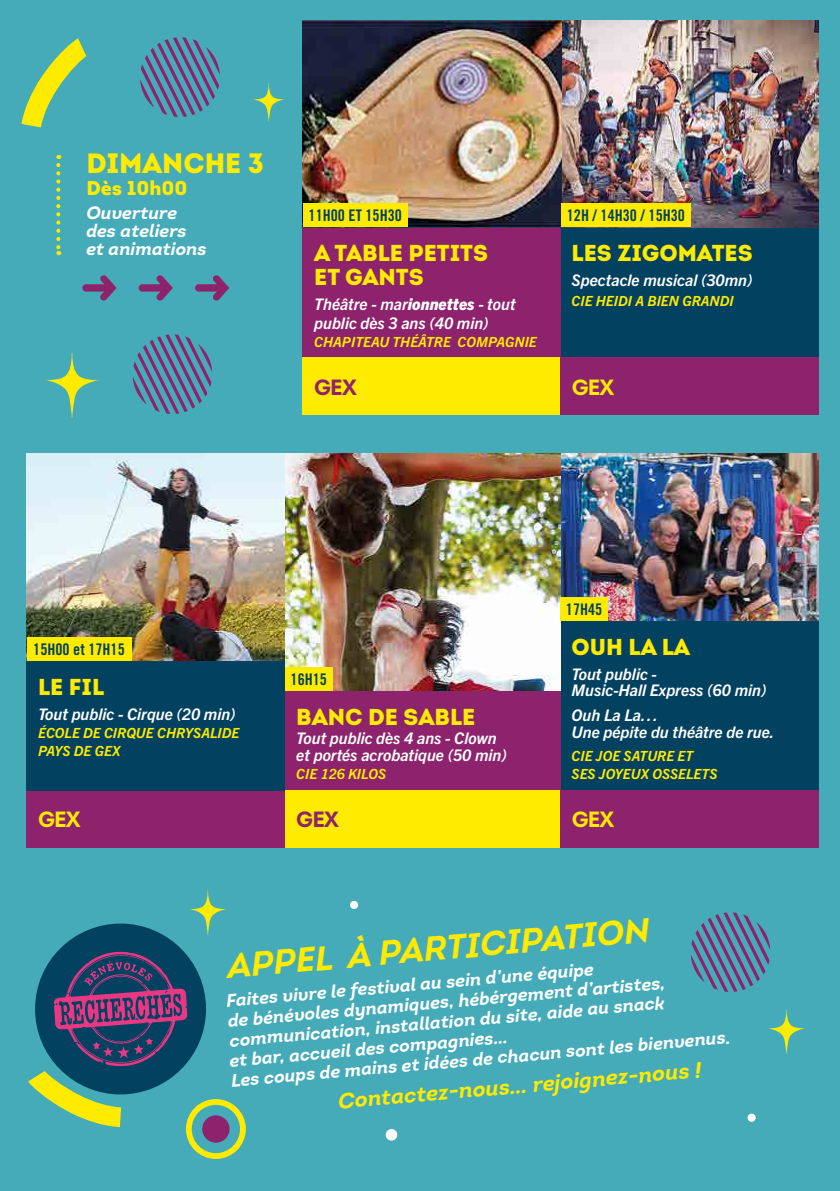
<style>
.page{position:relative;width:840px;height:1191px;background:#fff}
.page>*{position:absolute;margin:0;border:0;box-sizing:border-box;transform-origin:0 0}
.t1{font:italic 700 34.2px "Intro";color:#ffeb00}
.t2{font:900 28px "Intro";color:#ffeb00}
.t3{font:900 23px/24px "Intro";color:#ffeb00}
.t4{font:italic 700 22px "Intro";color:#ffeb00}
.t5{font:700 22px "Intro";letter-spacing:-.04em;color:#ffeb00}
.t6{font:700 22px "Intro";letter-spacing:-.04em;color:#8e236d}
.t7{font:900 20px "Intro";color:#ffeb00}
.t8{font:italic 700 18px/20px "Intro";color:#fff}
.t9{font:italic 700 16px/16.8px "Trade Gothic Next LT Pro";color:#fff}
.t10{font:16px "Trade Gothic Bold Cond Twenty";color:#034160}
.t11{font:italic 700 14px/18px "Trade Gothic Next LT Pro";color:#ffeb00}
.s1{font-weight:800}
</style>
<div class="page">
<div style="left:0;top:0;width:839px;height:1191px;background:#46abb8"></div>
<div style="left:560px;top:620px;width:257px;height:170px;background:#034160"></div>
<div style="left:285px;top:690px;width:275px;height:100px;background:#8e236d"></div>
<img style="left:560px;top:453px;width:257px;height:167px">
<img style="left:285px;top:453px;width:275px;height:237px">
<img style="left:27px;top:453px;width:258px;height:208px">
<div style="left:560px;top:597px;width:47px;height:23px;background:#ffeb00"></div>
<div style="left:285px;top:667px;width:47px;height:23px;background:#ffeb00"></div>
<div style="left:285px;top:790px;width:275px;height:57px;background:#ffeb00"></div>
<div style="left:560px;top:790px;width:258px;height:57px;background:#8e236d"></div>
<div style="left:560px;top:227px;width:257px;height:188px;background:#034160"></div>
<img style="left:560px;top:20px;width:257px;height:207px">
<div style="left:303px;top:227px;width:257px;height:188px;background:#8e236d"></div>
<img style="left:303px;top:20px;width:257px;height:207px">
<div style="left:303px;top:203px;width:104px;height:24px;background:#ffeb00"></div>
<div style="left:560px;top:203px;width:130px;height:24px;background:#ffeb00"></div>
<div style="left:303px;top:358px;width:257px;height:57px;background:#ffeb00"></div>
<div style="left:27px;top:790px;width:258px;height:57px;background:#8e236d"></div>
<div style="left:560px;top:358px;width:257px;height:57px;background:#8e236d"></div>
<div style="left:27px;top:661px;width:258px;height:129px;background:#034160"></div>
<div style="left:27px;top:637px;width:104px;height:24px;background:#ffeb00"></div>
<svg style="left:140px;top:37px;width:80px;height:80px"></svg>
<svg style="left:133px;top:334px;width:79px;height:80px"></svg>
<svg style="left:690px;top:912px;width:79px;height:80px"></svg>
<svg style="left:45px;top:352px;width:54px;height:65px"></svg>
<svg style="left:253px;top:83px;width:32px;height:38px"></svg>
<svg style="left:21px;top:38px;width:65px;height:89px"></svg>
<svg style="left:139px;top:275px;width:34px;height:25px"></svg>
<svg style="left:82px;top:275px;width:34px;height:25px"></svg>
<svg style="left:195px;top:275px;width:34px;height:25px"></svg>
<svg style="left:56px;top:165px;width:4px;height:90px"></svg>
<div style="left:35px;top:923px;width:171px;height:171px;background:#034160;border-radius:50%"></div>
<svg style="left:190px;top:890px;width:36px;height:45px"></svg>
<svg style="left:768px;top:1009px;width:37px;height:45px"></svg>
<svg style="left:28px;top:951px;width:218px;height:208px"></svg>
<div style="left:202px;top:1115px;width:27px;height:27px;background:#8e236d;border-radius:50%"></div>
<div style="left:385px;top:1129px;width:12px;height:11px;background:#fff;border-radius:50%"></div>
<div style="left:350px;top:901px;width:8px;height:8px;background:#fff;border-radius:50%"></div>
<div style="left:747px;top:1113px;width:8px;height:8px;background:#fff;border-radius:50%"></div>
<h2 class="t2" style="left:86px;top:145px;width:179px">DIMANCHE 3</h2>
<p class="t7" style="left:86px;top:175px;width:103px">Dès 10h00</p>
<p class="t8" style="left:86px;top:204px;width:122px;line-height:18px">Ouverture des ateliers et animations</p>
<p class="t10" style="left:308px;top:206px;width:95px">11H00 ET 15H30</p>
<p class="t10" style="left:566px;top:206px;width:120px">12H / 14H30 / 15H30</p>
<p class="t3" style="left:314px;top:241px;width:175px">A TABLE PETITS<br>ET GANTS</p>
<p class="t9" style="left:314px;top:294px;width:203px;line-height:19.2px">Théâtre - mar<span class="s1">ionnettes</span> - tout public dès 3 ans (40 min)</p>
<p class="t11" style="left:314px;top:332px;width:224px">CHAPITEAU THÉÂTRE COMPAGNIE</p>
<p class="t6" style="left:314px;top:373px;width:44px">GEX</p>
<p class="t3" style="left:571px;top:241px;width:182px">LES ZIGOMATES</p>
<p class="t9" style="left:571px;top:271px;width:182px">Spectacle musical (30mn)</p>
<p class="t11" style="left:571px;top:291px;width:164px">CIE HEIDI A BIEN GRANDI</p>
<p class="t5" style="left:571px;top:373px;width:44px">GEX</p>
<p class="t10" style="left:33px;top:640px;width:93px">15H00 et 17H15</p>
<p class="t3" style="left:38px;top:675px;width:68px">LE FIL</p>
<p class="t9" style="left:38px;top:705px;width:199px">Tout public - Cirque (20 min)</p>
<p class="t11" style="left:38px;top:723px;width:203px">ÉCOLE DE CIRQUE CHRYSALIDE<br>PAYS DE GEX</p>
<p class="t5" style="left:38px;top:805px;width:44px">GEX</p>
<p class="t10" style="left:290px;top:669px;width:38px">16H15</p>
<p class="t3" style="left:296px;top:704px;width:180px">BANC DE SABLE</p>
<p class="t9" style="left:296px;top:729px;width:212px">Tout public dès 4 ans - Clown et portés acrobatique (50 min)</p>
<p class="t11" style="left:296px;top:764px;width:91px">CIE 126 KILOS</p>
<p class="t10" style="left:565px;top:599px;width:38px">17H45</p>
<p class="t3" style="left:571px;top:634px;width:120px">OUH LA LA</p>
<p class="t9" style="left:571px;top:665px;width:196px;line-height:16px">Tout public -<br>Music-Hall Express (60 min)</p>
<p class="t9" style="left:571px;top:705px;width:204px">Ouh La La…<br>Une pépite du théâtre de rue.</p>
<p class="t11" style="left:571px;top:746px;width:147px">CIE JOE SATURE ET<br>SES JOYEUX OSSELETS</p>
<p class="t6" style="left:296px;top:805px;width:44px">GEX</p>
<p class="t5" style="left:571px;top:805px;width:44px">GEX</p>
<h1 class="t1" style="left:225px;top:944px;width:425px;rotate:-5deg">APPEL À PARTICIPATION</h1>
<p class="t8" style="left:223px;top:990px;width:502px;rotate:-5deg">Faites vivre le festival au sein d’une équipe<br>de bénévoles dynamiques, hébérgement d’artistes, communication, installation du site, aide au snack<br>et bar, accueil des compagnies…<br>Les coups de mains et idées de chacun sont les bienvenus.</p>
<p class="t4" style="left:337px;top:1087px;width:366px;rotate:-5deg">Contactez-nous… rejoignez-nous !</p>
</div>
